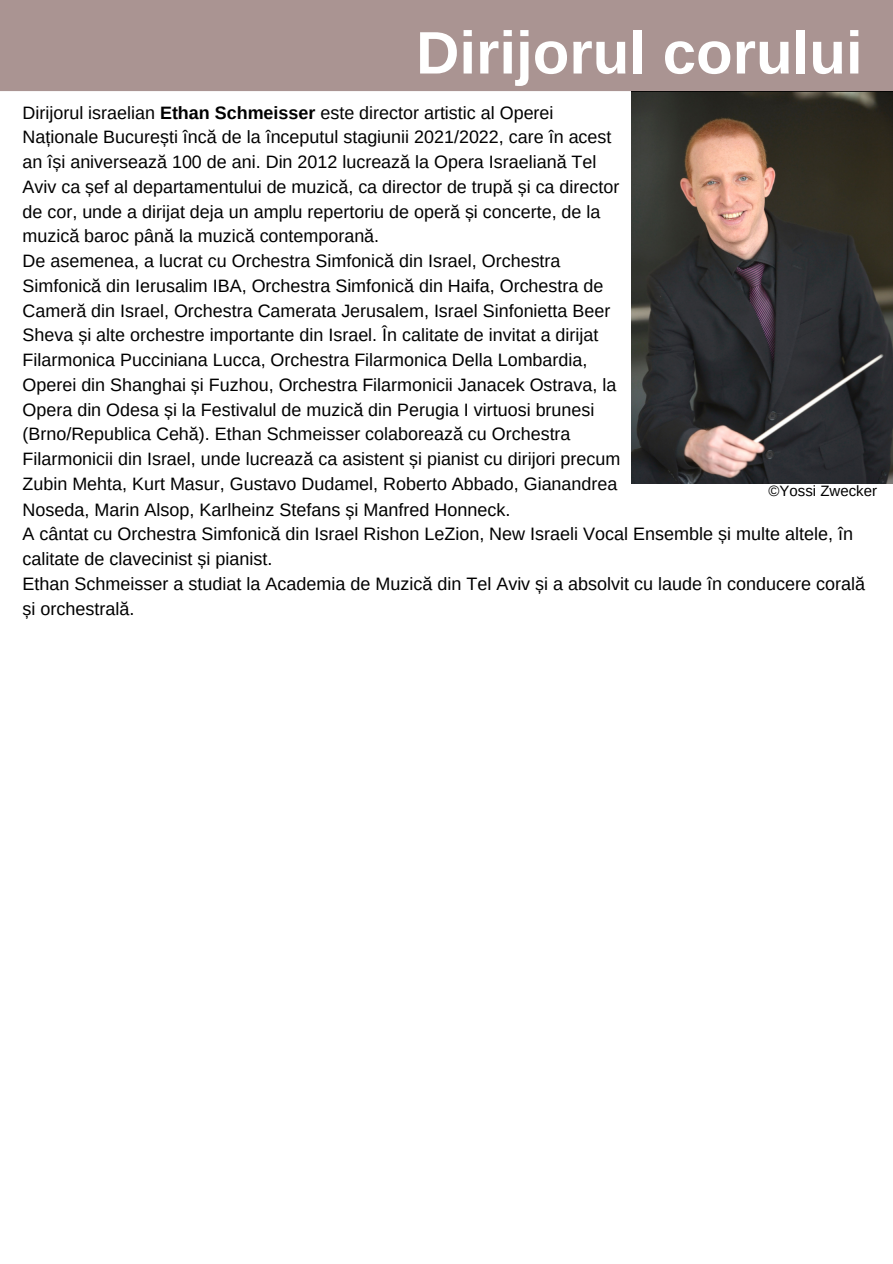
<style>
.page{position:relative;width:893px;height:1264px;background:#fff}
.page>*{position:absolute;margin:0;border:0;box-sizing:border-box;transform-origin:0 0}
.t1{font:700 60px "Arimo";color:#fff}
.t2{font:18px/24.8px "Arimo";color:#000}
.t3{font:17.85px/24.8px "Arimo";color:#000}
.t4{font:15px "Arimo";color:#000}
.s1{font-weight:700}
</style>
<div class="page">
<div style="left:0;top:0;width:892px;height:91px;background:#aa9492"></div>
<img style="left:631px;top:91px;width:261px;height:392px">
<p class="t1" style="left:416px;top:19px;width:448px">Dirijorul corului</p>
<p class="t3" style="left:23px;top:100px;width:598px">Dirijorul israelian <span class="s1">Ethan Schmeisser</span> este director artistic al Operei Naționale București încă de la începutul stagiunii 2021/2022, care în acest an își aniversează 100 de ani. Din 2012 lucrează la Opera Israeliană Tel Aviv ca șef al departamentului de muzică, ca director de trupă și ca director de cor, unde a dirijat deja un amplu repertoriu de operă și concerte, de la muzică baroc până la muzică contemporană.</p>
<p class="t3" style="left:23px;top:248px;width:599px">De asemenea, a lucrat cu Orchestra Simfonică din Israel, Orchestra Simfonică din Ierusalim IBA, Orchestra Simfonică din Haifa, Orchestra de Cameră din Israel, Orchestra Camerata Jerusalem, Israel Sinfonietta Beer Sheva și alte orchestre importante din Israel. În calitate de invitat a dirijat Filarmonica Pucciniana Lucca, Orchestra Filarmonica Della Lombardia, Operei din Shanghai și Fuzhou, Orchestra Filarmonicii Janacek Ostrava, la Opera din Odesa și la Festivalul de muzică din Perugia I virtuosi brunesi (Brno/Republica Cehă). Ethan Schmeisser colaborează cu Orchestra Filarmonicii din Israel, unde lucrează ca asistent și pianist cu dirijori precum Zubin Mehta, Kurt Masur, Gustavo Dudamel, Roberto Abbado, Gianandrea</p>
<p class="t4" style="left:768px;top:483px;width:110px">©Yossi Zwecker</p>
<p class="t2" style="left:23px;top:497px;width:489px">Noseda, Marin Alsop, Karlheinz Stefans și Manfred Honneck.</p>
<p class="t2" style="left:23px;top:521px;width:832px">A cântat cu Orchestra Simfonică din Israel Rishon LeZion, New Israeli Vocal Ensemble și multe altele, în calitate de clavecinist și pianist.</p>
<p class="t2" style="left:23px;top:571px;width:844px">Ethan Schmeisser a studiat la Academia de Muzică din Tel Aviv și a absolvit cu laude în conducere corală și orchestrală.</p>
</div>
